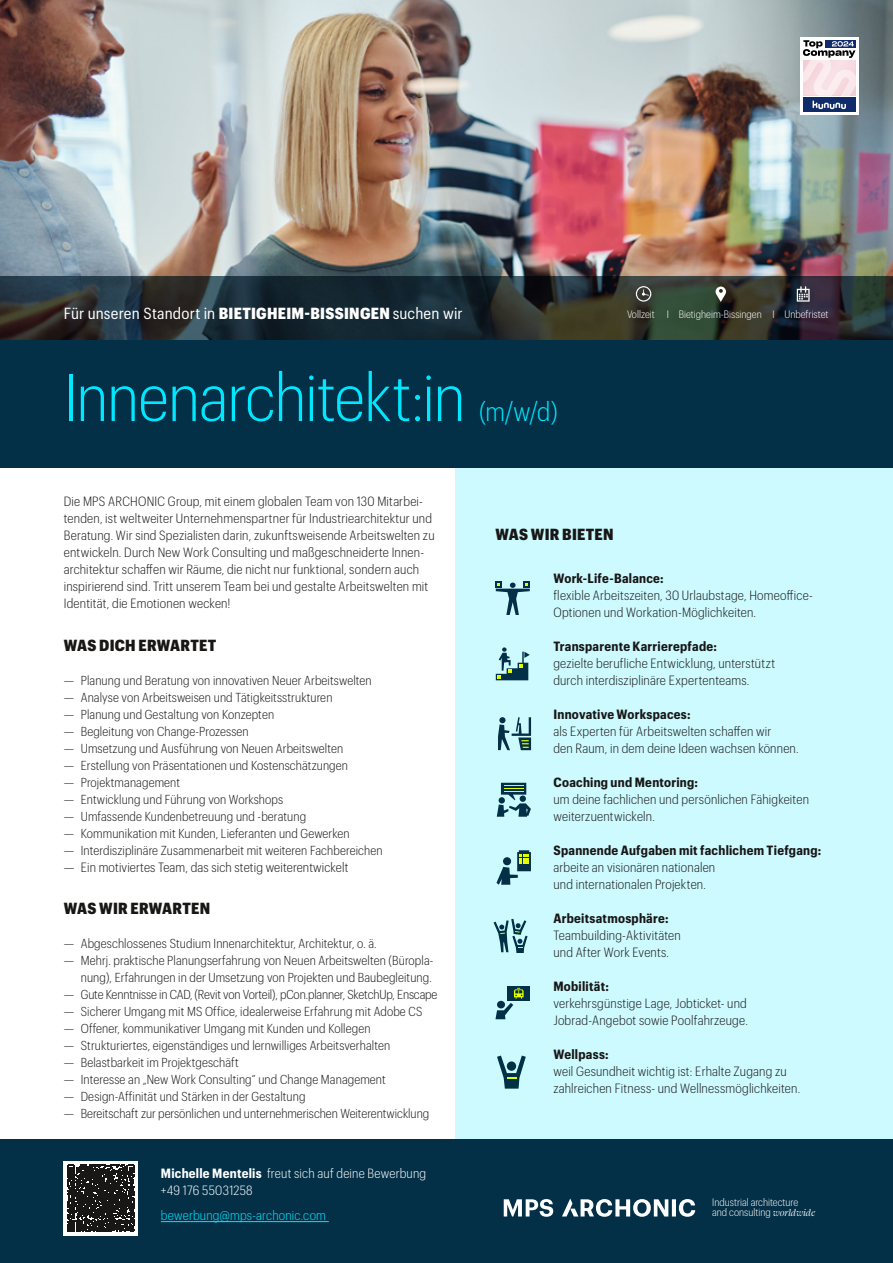
<style>
.page{position:relative;width:893px;height:1263px;background:#fff}
.page>*{position:absolute;margin:0;border:0;box-sizing:border-box;transform-origin:0 0}
.t1{font:300 65.7px "Graphik Compact";letter-spacing:-.01em;color:#00e8ff}
.t2{font:300 26.25px "Graphik Compact";color:#00e8ff}
.t3{font:15.75px "Graphik Compact";letter-spacing:.01em;color:#fff}
.t4{font:900 15.75px "Graphik Compact";letter-spacing:.015em;color:#181716}
.t5{font:300 13.2px/17px "Graphik Compact";letter-spacing:.015em;color:#181716}
.t6{font:700 13.2px "Graphik Compact";letter-spacing:.02em;color:#181716}
.t7{font:300 13.2px/17px "Graphik Compact";letter-spacing:.015em;color:#fff}
.t8{font:300 13.2px "Graphik Compact";letter-spacing:.015em;color:#00e8ff}
.t9{font:300 12.75px/17px "Graphik Compact";letter-spacing:.01em;color:#181716;text-align:right}
.t10{font:300 12.75px "Graphik Compact";letter-spacing:-.01em;color:#181716}
.t11{font:300 10.5px/10.5px "Graphik Compact";color:#fff}
.s1{font-weight:900}
.s2{font-weight:700}
.s3{font-family:"Swear Display";font-weight:400;font-style:italic}
</style>
<div class="page">
<div style="left:455px;top:468px;width:438px;height:795px;background:#cdfaff"></div>
<div style="left:0;top:1140px;width:893px;height:123px;background:#033047"></div>
<img style="left:0;top:0;width:893px;height:276px">
<svg style="left:0;top:276px;width:893px;height:64px;background:#252f31"></svg>
<div style="left:0;top:340px;width:893px;height:128px;background:#033047"></div>
<div style="left:710px;top:280px;width:28px;height:33px;background:#181716;opacity:.75"></div>
<svg style="left:716px;top:286px;width:10px;height:16px"></svg>
<div style="left:630px;top:280px;width:34px;height:33px;background:#181716;opacity:.75"></div>
<svg style="left:636px;top:286px;width:15px;height:16px"></svg>
<div style="left:790px;top:280px;width:32px;height:34px;background:#181716;opacity:.75"></div>
<svg style="left:797px;top:286px;width:13px;height:16px"></svg>
<svg style="left:496px;top:647px;width:34px;height:33px"></svg>
<svg style="left:498px;top:717px;width:33px;height:33px"></svg>
<svg style="left:497px;top:783px;width:34px;height:34px"></svg>
<svg style="left:496px;top:581px;width:34px;height:34px"></svg>
<svg style="left:494px;top:919px;width:34px;height:33px"></svg>
<svg style="left:496px;top:850px;width:35px;height:35px"></svg>
<div style="left:503px;top:857px;width:8px;height:8px;background:#033047;border-radius:50%"></div>
<svg style="left:497px;top:1055px;width:29px;height:34px"></svg>
<div style="left:507px;top:986px;width:22px;height:15px;background:#033047"></div>
<svg style="left:495px;top:988px;width:29px;height:31px"></svg>
<svg style="left:562px;top:1198px;width:133px;height:19px"></svg>
<svg style="left:504px;top:1199px;width:49px;height:18px"></svg>
<svg style="left:800px;top:37px;width:59px;height:78px"></svg>
<div style="left:803px;top:97px;width:52px;height:15px;background:#102b69"></div>
<svg style="left:812px;top:101px;width:34px;height:8px"></svg>
<svg style="left:803px;top:40px;width:52px;height:55px"></svg>
<hr style="left:161px;top:1221px;width:168px;height:1px;background:#00e8ff">
<svg style="left:64px;top:1161px;width:74px;height:74px"></svg>
<svg style="left:68px;top:1165px;width:66px;height:66px;background:#2b2a29"></svg>
<p class="t3" style="left:64px;top:302px;width:400px">Für unseren Standort in <span class="s1">BIETIGHEIM-BISSINGEN</span> suchen wir</p>
<h1 class="t1" style="left:64px;top:352px;width:403px">Innenarchitekt:in</h1>
<h2 class="t2" style="left:479px;top:393px;width:80px">(m/w/d)</h2>
<p class="t11" style="left:627px;top:308px;width:203px">Vollzeit I Bietigheim-Bissingen I Unbefristet</p>
<p class="t5" style="left:64px;top:492px;width:372px">Die MPS ARCHONIC Group, mit einem globalen Team von 130 Mitarbei&shy;tenden, ist weltweiter Unternehmenspartner für Industriearchitektur und Beratung. Wir sind Spezialisten darin, zukunftsweisende Arbeitswelten zu entwickeln. Durch New Work Consulting und maßgeschneiderte Innen&shy;architektur schaffen wir Räume, die nicht nur funktional, sondern auch inspirierend sind. Tritt unserem Team bei und gestalte Arbeitswelten mit Identität, die Emotionen wecken!</p>
<p class="t4" style="left:64px;top:633px;width:154px">WAS DICH ERWARTET</p>
<p class="t9" style="left:64px;top:671px;width:309px">— Planung und Beratung von innovativen Neuer Arbeitswelten</p>
<p class="t9" style="left:64px;top:688px;width:270px">— Analyse von Arbeitsweisen und Tätigkeitsstrukturen</p>
<p class="t9" style="left:64px;top:705px;width:212px">— Planung und Gestaltung von Konzepten</p>
<p class="t9" style="left:64px;top:722px;width:186px">— Begleitung von Change-Prozessen</p>
<p class="t9" style="left:64px;top:739px;width:281px">— Umsetzung und Ausführung von Neuen Arbeitswelten</p>
<p class="t9" style="left:64px;top:756px;width:286px">— Erstellung von Präsentationen und Kostenschätzungen</p>
<p class="t9" style="left:64px;top:773px;width:118px">— Projektmanagement</p>
<p class="t9" style="left:64px;top:790px;width:221px">— Entwicklung und Führung von Workshops</p>
<p class="t9" style="left:64px;top:807px;width:244px">— Umfassende Kundenbetreuung und -beratung</p>
<p class="t9" style="left:64px;top:824px;width:287px">— Kommunikation mit Kunden, Lieferanten und Gewerken</p>
<p class="t9" style="left:64px;top:841px;width:320px">— Interdisziplinäre Zusammenarbeit mit weiteren Fachbereichen</p>
<p class="t5" style="left:64px;top:858px;width:286px">— Ein motiviertes Team, das sich stetig weiterentwickelt</p>
<p class="t4" style="left:64px;top:897px;width:148px">WAS WIR ERWARTEN</p>
<p class="t9" style="left:64px;top:934px;width:314px">— Abgeschlossenes Studium Innenarchitektur, Architektur, o. ä.</p>
<p class="t9" style="left:64px;top:951px;width:371px">— Mehrj. praktische Planungserfahrung von Neuen Arbeitswelten (Büropla&shy;nung), Erfahrungen in der Umsetzung von Projekten und Baubegleitung.</p>
<p class="t10" style="left:64px;top:986px;width:375px">— Gute Kenntnisse in CAD, (Revit von Vorteil), pCon.planner, SketchUp, Enscape</p>
<p class="t9" style="left:64px;top:1002px;width:360px">— Sicherer Umgang mit MS Office, idealerweise Erfahrung mit Adobe CS</p>
<p class="t9" style="left:64px;top:1019px;width:308px">— Offener, kommunikativer Umgang mit Kunden und Kollegen</p>
<p class="t9" style="left:64px;top:1036px;width:328px">— Strukturiertes, eigenständiges und lernwilliges Arbeitsverhalten</p>
<p class="t9" style="left:64px;top:1053px;width:176px">— Belastbarkeit im Projektgeschäft</p>
<p class="t9" style="left:64px;top:1070px;width:324px">— Interesse an „New Work Consulting“ und Change Management</p>
<p class="t9" style="left:64px;top:1087px;width:243px">— Design-Affinität und Stärken in der Gestaltung</p>
<p class="t9" style="left:64px;top:1104px;width:367px">— Bereitschaft zur persönlichen und unternehmerischen Weiterentwicklung</p>
<p class="t7" style="left:161px;top:1164px;width:267px"><span class="s2">Michelle Mentelis</span> freut sich auf deine Bewerbung +49 176 55031258</p>
<p class="t8" style="left:161px;top:1206px;width:167px">bewerbung@mps-archonic.com</p>
<p class="t4" style="left:495px;top:522px;width:120px">WAS WIR BIETEN</p>
<p class="t6" style="left:553px;top:568px;width:112px">Work-Life-Balance:</p>
<p class="t5" style="left:553px;top:585px;width:261px">flexible Arbeitszeiten, 30 Urlaubstage, Homeoffice-<br>Optionen und Workation-Möglichkeiten.</p>
<p class="t6" style="left:553px;top:636px;width:165px">Transparente Karrierepfade:</p>
<p class="t5" style="left:553px;top:653px;width:223px">gezielte berufliche Entwicklung, unterstützt durch interdisziplinäre Expertenteams.</p>
<p class="t6" style="left:553px;top:704px;width:139px">Innovative Workspaces:</p>
<p class="t5" style="left:553px;top:721px;width:247px">als Experten für Arbeitswelten schaffen wir<br>den Raum, in dem deine Ideen wachsen können.</p>
<p class="t6" style="left:553px;top:772px;width:146px">Coaching und Mentoring:</p>
<p class="t5" style="left:553px;top:790px;width:257px">um deine fachlichen und persönlichen Fähigkeiten weiterzuentwickeln.</p>
<p class="t6" style="left:553px;top:840px;width:269px">Spannende Aufgaben mit fachlichem Tiefgang:</p>
<p class="t5" style="left:553px;top:858px;width:163px">arbeite an visionären nationalen und internationalen Projekten.</p>
<p class="t6" style="left:553px;top:908px;width:117px">Arbeitsatmosphäre:</p>
<p class="t5" style="left:553px;top:926px;width:129px">Teambuilding-Aktivitäten und After Work Events.</p>
<p class="t6" style="left:553px;top:976px;width:57px">Mobilität:</p>
<p class="t5" style="left:553px;top:994px;width:196px">verkehrsgünstige Lage, Jobticket- und<br>Jobrad-Angebot sowie Poolfahrzeuge.</p>
<p class="t6" style="left:553px;top:1044px;width:57px">Wellpass:</p>
<p class="t5" style="left:553px;top:1062px;width:248px">weil Gesundheit wichtig ist: Erhalte Zugang zu zahlreichen Fitness- und Wellnessmöglichkeiten.</p>
<p class="t11" style="left:712px;top:1196px;width:105px">Industrial architecture and consulting <span class="s3">worldwide</span></p>
</div>
